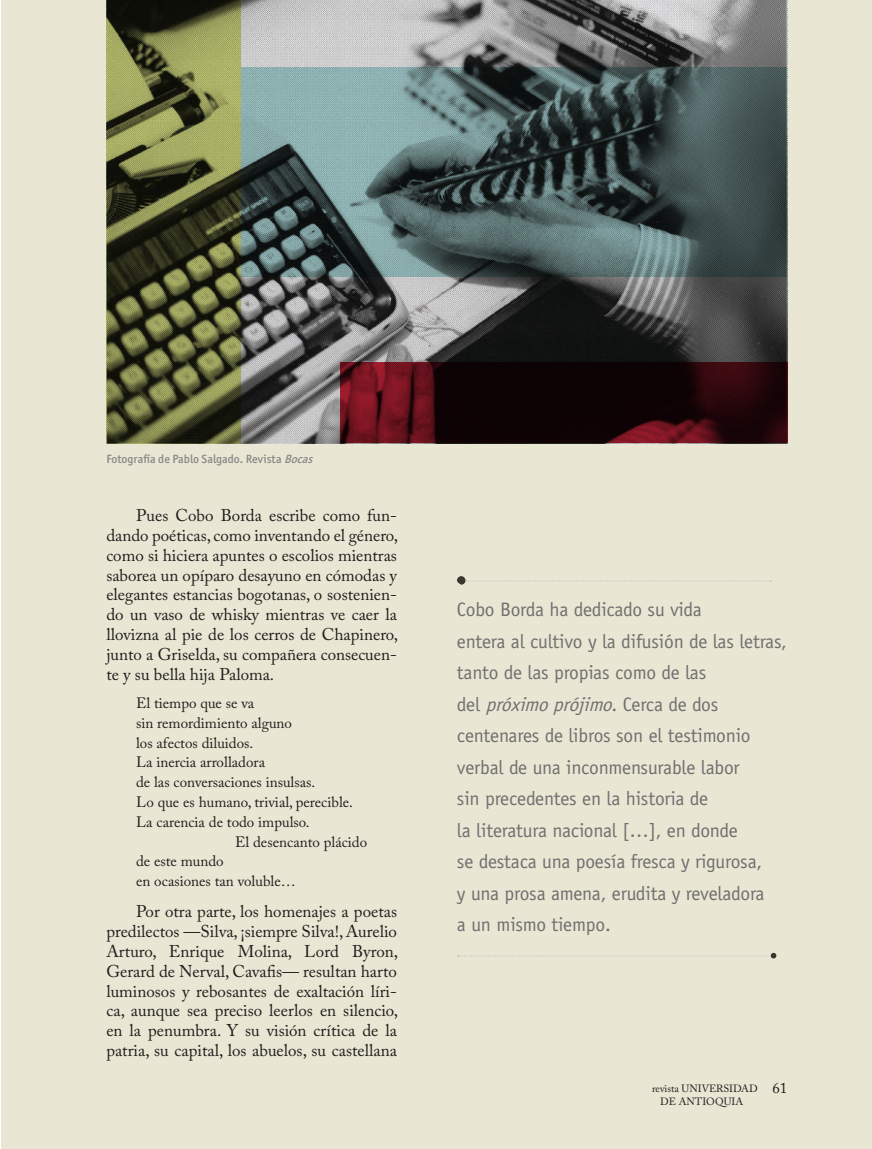
<style>
.page{position:relative;width:872px;height:1149px;background:#fff}
.page>*{position:absolute;margin:0;border:0;box-sizing:border-box;transform-origin:0 0}
.t1{font:19.5px/31.5px "Officina Sans LT";letter-spacing:-.01em;color:#70706f}
.t2{font:16.95px/19.8px "Adobe Caslon Pro";color:#1d1d1b;text-align:justify}
.t3{font:15px "Adobe Caslon Pro";color:#1d1d1b}
.t4{font:500 12px "Officina Sans ITC";color:#878787}
.t5{font:10.5px/12.6px "Adobe Caslon Pro";color:#1d1d1b;text-align:center}
.s1{font-style:italic}
</style>
<div class="page">
<div style="left:2px;top:0;width:870px;height:1148px;background:#eae6d4"></div>
<div style="left:457px;top:576px;width:8px;height:8px;background:#37372f;border-radius:50%"></div>
<svg style="left:465px;top:580px;width:306px;height:1px"></svg>
<svg style="left:457px;top:952px;width:319px;height:6px"></svg>
<img style="left:241px;top:0;width:546px;height:443px">
<svg style="left:106px;top:0;width:135px;height:443px;background:#5b5e36"></svg>
<svg style="left:241px;top:67px;width:546px;height:209px;background:#506364"></svg>
<svg style="left:340px;top:362px;width:447px;height:81px;background:#2b070c"></svg>
<p class="t4" style="left:106px;top:452px;width:211px">Fotografía de Pablo Salgado. Revista <span class="s1">Bocas</span></p>
<p class="t2" style="left:106px;top:505px;width:293px;text-indent:30px">Pues Cobo Borda escribe como fun&shy;dando poéticas, como inventando el género, como si hiciera apuntes o escolios mientras saborea un opíparo desayuno en cómodas y elegantes estancias bogotanas, o sostenien&shy;do un vaso de whisky mientras ve caer la llovizna al pie de los cerros de Chapinero, junto a Griselda, su compañera consecuen&shy;te y su bella hija Paloma.</p>
<p class="t3" style="left:136px;top:693px;width:120px">El tiempo que se va</p>
<p class="t3" style="left:136px;top:713px;width:157px">sin remordimiento alguno</p>
<p class="t3" style="left:136px;top:733px;width:119px">los afectos diluidos.</p>
<p class="t3" style="left:136px;top:753px;width:130px">La inercia arrolladora</p>
<p class="t3" style="left:136px;top:773px;width:181px">de las conversaciones insulsas.</p>
<p class="t3" style="left:136px;top:792px;width:218px">Lo que es humano, trivial, perecible.</p>
<p class="t3" style="left:136px;top:812px;width:175px">La carencia de todo impulso.</p>
<p class="t3" style="left:235px;top:832px;width:134px">El desencanto plácido</p>
<p class="t3" style="left:136px;top:852px;width:89px">de este mundo</p>
<p class="t3" style="left:136px;top:872px;width:161px">en ocasiones tan voluble…</p>
<p class="t2" style="left:106px;top:901px;width:293px;text-indent:30px">Por otra parte, los homenajes a poetas predilectos —Silva, ¡siempre Silva!, Aurelio Arturo, Enrique Molina, Lord Byron, Gerard de Nerval, Cavafis— resultan harto luminosos y rebosantes de exaltación líri&shy;ca, aunque sea preciso leerlos en silencio, en la penumbra. Y su visión crítica de la patria, su capital, los abuelos, su castellana</p>
<p class="t1" style="left:457px;top:593px;width:331px">Cobo Borda ha dedicado su vida<br>entera al cultivo y la difusión de las letras, tanto de las propias como de las<br>d e l <span class="s1">próximoprójimo</span>. C e r c a d e d o s centenares de libros son el testimonio verbal de una inconmensurable labor<br>sin precedentes en la historia de<br>la literatura nacional […], en donde<br>se destaca una poesía fresca y rigurosa,<br>y una prosa amena, erudita y reveladora<br>a un mismo tiempo.</p>
<p class="t5" style="left:652px;top:1082px;width:107px">revista UNIVERSIDAD<br>DE ANTIOQUIA</p>
<p class="t3" style="left:772px;top:1078px;width:16px">61</p>
</div>
